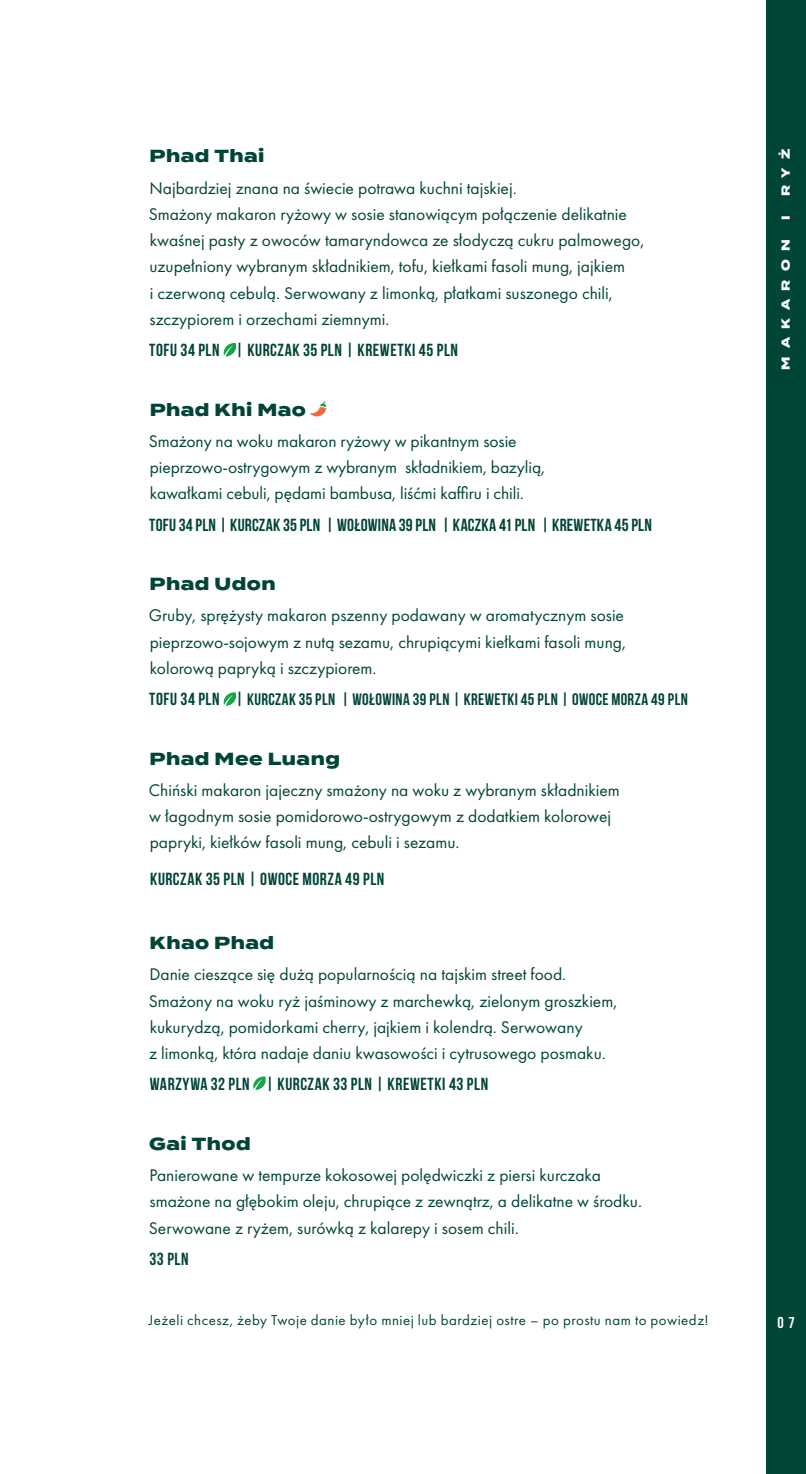
<style>
.page{position:relative;width:806px;height:1474px;background:#fff}
.page>*{position:absolute;margin:0;border:0;box-sizing:border-box;transform-origin:0 0}
.t1{font:17.5px/26.2px "Futura PT";color:#004538}
.t2{font:700 17.5px "Bebas Neue";letter-spacing:.025em;color:#004538}
.t3{font:800 17.5px "Termina";letter-spacing:.025em;color:#004538}
.t4{font:700 16.62px "Bebas Neue";letter-spacing:.025em;color:#004538}
.t5{font:15.75px "Bebas Neue";color:#fff}
.t6{font:14.88px "Futura PT";letter-spacing:.035em;color:#004538}
.t7{font:800 11.72px "Termina";letter-spacing:.695em;color:#fff}
.s1{font-size:17.5px}
</style>
<div class="page">
<div style="left:766px;top:0;width:40px;height:1473px;background:#004538"></div>
<svg style="left:310px;top:401px;width:16px;height:15px"></svg>
<svg style="left:223px;top:343px;width:14px;height:13px"></svg>
<svg style="left:223px;top:692px;width:14px;height:14px"></svg>
<svg style="left:253px;top:1076px;width:13px;height:14px"></svg>
<p class="t3" style="left:150px;top:143px;width:116px">Phad Thai</p>
<p class="t1" style="left:149px;top:174px;width:497px">Najbardziej znana na świecie potrawa kuchni tajskiej.<br>Smażony makaron ryżowy w sosie stanowiącym połączenie delikatnie kwaśnej pasty z owoców tamaryndowca ze słodyczą cukru palmowego, uzupełniony wybranym składnikiem, tofu, kiełkami fasoli mung, jajkiem<br>i czerwoną cebulą. Serwowany z limonką, płatkami suszonego chili, szczypiorem i orzechami ziemnymi.</p>
<p class="t2" style="left:149px;top:340px;width:310px">TOFU 34 PLN | KURCZAK 35 PLN | KREWETKI 45 PLN</p>
<p class="t3" style="left:150px;top:396px;width:158px">Phad Khi Mao</p>
<p class="t1" style="left:149px;top:428px;width:398px">Smażony na woku makaron ryżowy w pikantnym sosie pieprzowo-ostrygowym z wybranym składnikiem, bazylią, kawałkami cebuli, pędami bambusa, liśćmi kaffiru i chili.</p>
<p class="t2" style="left:149px;top:515px;width:504px">TOFU 34 PLN | KURCZAK 35 PLN | WOŁOWINA 39 PLN | KACZKA 41 PLN | KREWETKA 45 PLN</p>
<p class="t3" style="left:150px;top:571px;width:128px">Phad Udon</p>
<p class="t1" style="left:149px;top:602px;width:479px;text-align:justify">Gruby, sprężysty makaron pszenny podawany w aromatycznym sosie pieprzowo-sojowym z nutą sezamu, chrupiącymi kiełkami fasoli mung, kolorową papryką i szczypiorem.</p>
<p class="t4" style="left:149px;top:690px;width:540px"><span class="s1">TOFU 34 PLN |</span> KURCZAK 35 PLN | WOŁOWINA 39 PLN | KREWETKI 45 PLN | OWOCE MORZA 49 PLN</p>
<p class="t3" style="left:150px;top:745px;width:192px">Phad Mee Luang</p>
<p class="t1" style="left:149px;top:777px;width:473px">Chiński makaron jajeczny smażony na woku z wybranym składnikiem w łagodnym sosie pomidorowo-ostrygowym z dodatkiem kolorowej papryki, kiełków fasoli mung, cebuli i sezamu.</p>
<p class="t2" style="left:150px;top:869px;width:236px">KURCZAK 35 PLN | OWOCE MORZA 49 PLN</p>
<p class="t3" style="left:150px;top:929px;width:126px">Khao Phad</p>
<p class="t1" style="left:149px;top:961px;width:470px">Danie cieszące się dużą popularnością na tajskim street food.<br>Smażony na woku ryż jaśminowy z marchewką, zielonym groszkiem, kukurydzą, pomidorkami cherry, jajkiem i kolendrą. Serwowany<br>z limonką, która nadaje daniu kwasowości i cytrusowego posmaku.</p>
<p class="t2" style="left:150px;top:1074px;width:340px">WARZYWA 32 PLN | KURCZAK 33 PLN | KREWETKI 43 PLN</p>
<p class="t3" style="left:149px;top:1130px;width:103px">Gai Thod</p>
<p class="t1" style="left:149px;top:1162px;width:495px">Panierowane w tempurze kokosowej polędwiczki z piersi kurczaka smażone na głębokim oleju, chrupiące z zewnątrz, a delikatne w środku.<br>Serwowane z ryżem, surówką z kalarepy i sosem chili.</p>
<p class="t2" style="left:150px;top:1249px;width:40px">33 PLN</p>
<p class="t6" style="left:149px;top:1311px;width:561px">Jeżeli chcesz, żeby Twoje danie było mniej lub bardziej ostre – po prostu nam to powiedz!</p>
<p class="t7" style="left:777px;top:196px;width:49px;rotate:-90deg">RYŻ</p>
<p class="t7" style="left:777px;top:220px;width:6px;rotate:-90deg">I</p>
<p class="t7" style="left:777px;top:370px;width:132px;rotate:-90deg">MAKARON</p>
<p class="t5" style="left:777px;top:1313px;width:19px">0 7</p>
</div>
